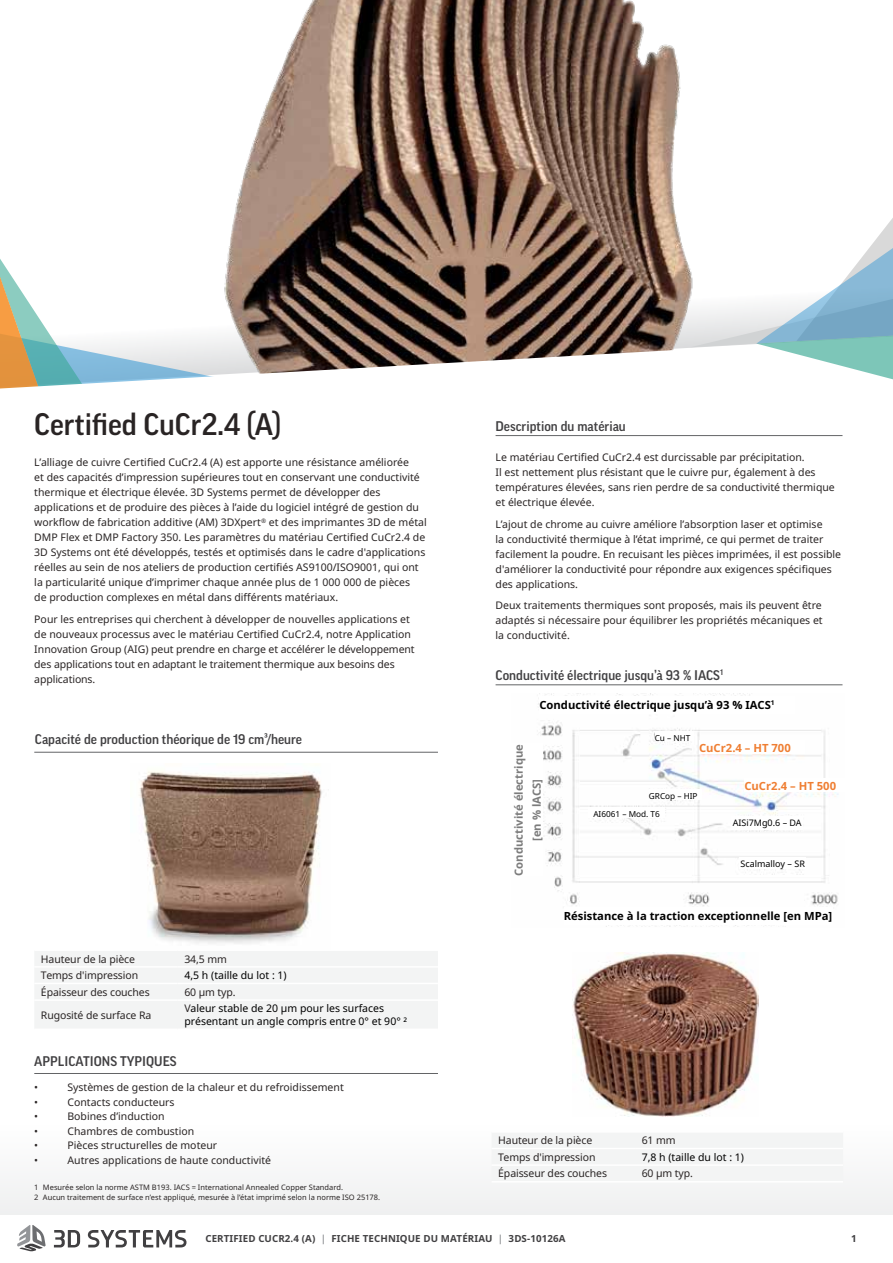
<style>
.page{position:relative;width:893px;height:1263px;background:#fff}
.page>*{position:absolute;margin:0;border:0;box-sizing:border-box;transform-origin:0 0}
.t1{font:500 30px "Good Pro";color:#292424}
.t2{font:500 13.5px "Good Pro";color:#414042}
.t3{font:700 11.25px "Noto Sans";color:#000}
.t4{font:700 11.25px/18px "Noto Sans";color:#7c7c7c;text-align:center}
.t5{font:700 11.25px "Noto Sans";color:#ef7e32}
.t6{font:10.5px/15px "Noto Sans";color:#292424}
.t7{font:10.5px/12.6px "Noto Sans";color:#000}
.t8{font:700 9.75px "Noto Sans";letter-spacing:.01em;color:#414042}
.t9{font:9px "Noto Sans";color:#000}
.t10{font:8.25px/17.7px "Noto Sans";color:#000}
.t11{font:7.5px/10.5px "Noto Sans";color:#292424}
.s1{color:#292424}
.s2{color:#939598}
</style>
<div class="page">
<img style="left:224px;top:0;width:466px;height:336px">
<svg style="left:0;top:259px;width:51px;height:77px"></svg>
<svg style="left:0;top:336px;width:843px;height:101px"></svg>
<svg style="left:690px;top:218px;width:203px;height:168px"></svg>
<svg style="left:17px;top:1225px;width:29px;height:26px"></svg>
<svg style="left:54px;top:1230px;width:26px;height:17px"></svg>
<svg style="left:88px;top:1230px;width:98px;height:17px"></svg>
<div style="left:0;top:1124px;width:893px;height:90px;background:#f4f4f5"></div>
<hr style="left:34px;top:1073px;width:404px;height:1px;background:#636466">
<hr style="left:496px;top:435px;width:346px;height:1px;background:#636466">
<hr style="left:496px;top:684px;width:346px;height:1px;background:#636466">
<img style="left:572px;top:952px;width:187px;height:164px">
<hr style="left:492px;top:1148px;width:143px;height:1px;background:#fff">
<hr style="left:635px;top:1148px;width:208px;height:1px;background:#fff">
<hr style="left:492px;top:1164px;width:143px;height:2px;background:#fff">
<hr style="left:635px;top:1164px;width:208px;height:2px;background:#fff">
<hr style="left:492px;top:1181px;width:143px;height:1px;background:#fff">
<hr style="left:635px;top:1181px;width:208px;height:1px;background:#fff">
<hr style="left:492px;top:1131px;width:143px;height:1px;background:#fff">
<hr style="left:635px;top:1131px;width:208px;height:1px;background:#fff">
<img style="left:538px;top:693px;width:301px;height:234px">
<img style="left:139px;top:771px;width:183px;height:173px">
<div style="left:35px;top:951px;width:403px;height:77px;background:#f3f4f4"></div>
<hr style="left:34px;top:966px;width:144px;height:1px;background:#fff">
<hr style="left:178px;top:966px;width:260px;height:1px;background:#fff">
<hr style="left:34px;top:983px;width:144px;height:1px;background:#fff">
<hr style="left:178px;top:983px;width:260px;height:1px;background:#fff">
<hr style="left:34px;top:999px;width:144px;height:2px;background:#fff">
<hr style="left:178px;top:999px;width:260px;height:2px;background:#fff">
<hr style="left:34px;top:752px;width:404px;height:1px;background:#636466">
<div style="left:539px;top:696px;width:256px;height:18px;background:#fff"></div>
<div style="left:564px;top:907px;width:268px;height:18px;background:#fff"></div>
<div style="left:699px;top:740px;width:105px;height:14px;background:#fff"></div>
<div style="left:744px;top:778px;width:106px;height:13px;background:#fff"></div>
<div style="left:655px;top:731px;width:38px;height:10px;background:#fff"></div>
<div style="left:649px;top:790px;width:53px;height:10px;background:#fff"></div>
<div style="left:588px;top:807px;width:77px;height:11px;background:#fff"></div>
<div style="left:731px;top:816px;width:72px;height:14px;background:#fff"></div>
<div style="left:739px;top:858px;width:67px;height:11px;background:#fff"></div>
<div style="left:509px;top:744px;width:34px;height:132px;background:#fff"></div>
<h1 class="t1" style="left:34px;top:407px;width:249px">Certified CuCr2.4 (A)</h1>
<p class="t6" style="left:34px;top:455px;width:394px">L’alliage de cuivre Certified CuCr2.4 (A) est apporte une résistance améliorée<br>et des capacités d’impression supérieures tout en conservant une conductivité thermique et électrique élevée. 3D Systems permet de développer des applications et de produire des pièces à l’aide du logiciel intégré de gestion du workflow de fabrication additive (AM) 3DXpert<sup>®</sup> et des imprimantes 3D de métal DMP Flex et DMP Factory 350. Les paramètres du matériau Certified CuCr2.4 de 3D Systems ont été développés, testés et optimisés dans le cadre d'applications réelles au sein de nos ateliers de production certifiés AS9100/ISO9001, qui ont la particularité unique d’imprimer chaque année plus de 1 000 000 de pièces<br>de production complexes en métal dans différents matériaux.</p>
<p class="t6" style="left:34px;top:611px;width:382px">Pour les entreprises qui cherchent à développer de nouvelles applications et de nouveaux processus avec le matériau Certified CuCr2.4, notre Application Innovation Group (AIG) peut prendre en charge et accélérer le développement des applications tout en adaptant le traitement thermique aux besoins des applications.</p>
<p class="t2" style="left:35px;top:731px;width:269px">Capacité de production théorique de 19 cm³/heure</p>
<p class="t6" style="left:41px;top:951px;width:96px">Hauteur de la pièce</p>
<p class="t6" style="left:184px;top:951px;width:44px">34,5 mm</p>
<p class="t6" style="left:41px;top:967px;width:99px">Temps d'impression</p>
<p class="t7" style="left:184px;top:969px;width:104px">4,5 h (taille du lot : 1)</p>
<p class="t6" style="left:41px;top:984px;width:110px">Épaisseur des couches</p>
<p class="t6" style="left:184px;top:984px;width:53px">60 µm typ.</p>
<p class="t6" style="left:41px;top:1007px;width:112px">Rugosité de surface Ra</p>
<p class="t7" style="left:184px;top:1002px;width:224px"><span class="s1">V</span>aleur stable de 20 µm pour les surfaces présentant un angle compris entre 0° et 90° ²</p>
<p class="t2" style="left:34px;top:1054px;width:144px">APPLICATIONS TYPIQUES</p>
<p class="t6" style="left:34px;top:1080px;width:5px">•</p>
<p class="t6" style="left:67px;top:1080px;width:278px">Systèmes de gestion de la chaleur et du refroidissement</p>
<p class="t6" style="left:34px;top:1094px;width:5px">•</p>
<p class="t6" style="left:67px;top:1094px;width:109px">Contacts conducteurs</p>
<p class="t6" style="left:34px;top:1109px;width:5px">•</p>
<p class="t6" style="left:67px;top:1109px;width:99px">Bobines d’induction</p>
<p class="t6" style="left:34px;top:1123px;width:5px">•</p>
<p class="t6" style="left:67px;top:1123px;width:128px">Chambres de combustion</p>
<p class="t6" style="left:34px;top:1138px;width:5px">•</p>
<p class="t6" style="left:67px;top:1138px;width:151px">Pièces structurelles de moteur</p>
<p class="t6" style="left:34px;top:1152px;width:5px">•</p>
<p class="t6" style="left:67px;top:1152px;width:205px">Autres applications de haute conductivité</p>
<p class="t11" style="left:34px;top:1181px;width:347px">1 Mesurée selon la norme ASTM B193. IACS = International Annealed Copper Standard.<br>2 Aucun traitement de surface n’est appliqué, mesurée à l’état imprimé selon la norme ISO 25178.</p>
<p class="t2" style="left:496px;top:418px;width:132px">Description du matériau</p>
<p class="t6" style="left:496px;top:449px;width:341px">Le matériau Certified CuCr2.4 est durcissable par précipitation.<br>Il est nettement plus résistant que le cuivre pur, également à des températures élevées, sans rien perdre de sa conductivité thermique et électrique élevée.</p>
<p class="t6" style="left:496px;top:516px;width:347px">L’ajout de chrome au cuivre améliore l’absorption laser et optimise<br>la conductivité thermique à l’état imprimé, ce qui permet de traiter facilement la poudre. En recuisant les pièces imprimées, il est possible d'améliorer la conductivité pour répondre aux exigences spécifiques des applications.</p>
<p class="t6" style="left:496px;top:598px;width:329px;text-align:justify">Deux traitements thermiques sont proposés, mais ils peuvent être adaptés si nécessaire pour équilibrer les propriétés mécaniques et la conductivité.</p>
<p class="t2" style="left:496px;top:667px;width:229px">Conductivité électrique jusqu’à 93 % IACS<sup>1</sup></p>
<p class="t3" style="left:539px;top:696px;width:237px">Conductivité électrique jusqu’à 93 % IACS<sup>1</sup></p>
<p class="t4" style="left:510px;top:876px;width:133px;rotate:-90deg">Conductivité électrique [en % lACS]</p>
<p class="t10" style="left:655px;top:728px;width:37px">Cu – NHT</p>
<p class="t5" style="left:699px;top:740px;width:93px">CuCr2.4 – HT 700</p>
<p class="t5" style="left:744px;top:778px;width:93px">CuCr2.4 – HT 500</p>
<p class="t10" style="left:593px;top:787px;width:106px;text-indent:56px">GRCop – HIP<br>AI6061 – Mod. T6</p>
<p class="t9" style="left:733px;top:817px;width:71px">AISi7Mg0.6 – DA</p>
<p class="t9" style="left:740px;top:857px;width:66px">Scalmalloy – SR</p>
<p class="t3" style="left:564px;top:907px;width:270px">Résistance à la traction exceptionnelle [en MPa]</p>
<p class="t6" style="left:498px;top:1132px;width:96px">Hauteur de la pièce</p>
<p class="t6" style="left:642px;top:1132px;width:35px">61 mm</p>
<p class="t6" style="left:498px;top:1149px;width:99px">Temps d'impression</p>
<p class="t7" style="left:642px;top:1150px;width:104px">7,8 h (taille du lot : 1)</p>
<p class="t6" style="left:498px;top:1166px;width:110px">Épaisseur des couches</p>
<p class="t6" style="left:642px;top:1166px;width:53px">60 µm typ.</p>
<p class="t8" style="left:205px;top:1232px;width:361px">CERTIFIED CUCR2.4 (A) <span class="s2">|</span> FICHE TECHNIQUE DU MATÉRIAU <span class="s2">|</span> 3DS-10126A</p>
<p class="t8" style="left:851px;top:1232px;width:7px">1</p>
</div>
